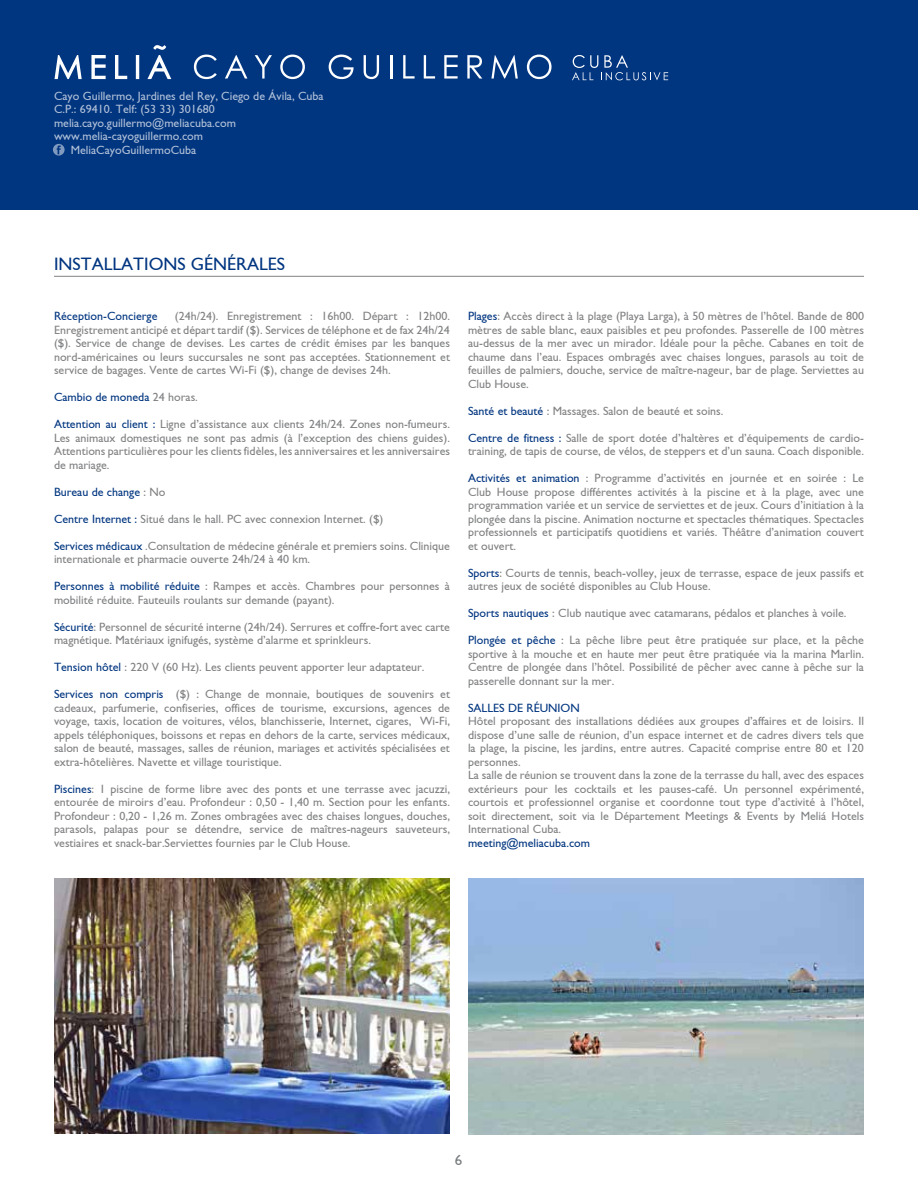
<style>
.page{position:relative;width:918px;height:1188px;background:#fff}
.page>*{position:absolute;margin:0;border:0;box-sizing:border-box;transform-origin:0 0}
.t1{font:18px "Gill Sans";color:#003580}
.t2{font:15px "Gill Sans";color:#767b7d}
.t3{font:12px/13.5px "Gill Sans";color:#808183;text-align:justify}
.t4{font:12px "Gill Sans";color:#fff}
.t5{font:12px "Gill Sans";color:#003580}
.s1{color:#808183}
.s2{color:#003580}
</style>
<div class="page">
<div style="left:0;top:0;width:918px;height:210px;background:#003580"></div>
<svg style="left:194px;top:55px;width:23px;height:24px"></svg>
<svg style="left:225px;top:55px;width:22px;height:24px"></svg>
<svg style="left:255px;top:55px;width:17px;height:24px"></svg>
<svg style="left:280px;top:55px;width:25px;height:24px"></svg>
<svg style="left:329px;top:55px;width:25px;height:24px"></svg>
<svg style="left:364px;top:55px;width:15px;height:24px"></svg>
<hr style="left:390px;top:55px;width:2px;height:24px;background:#fff">
<svg style="left:403px;top:55px;width:12px;height:24px"></svg>
<svg style="left:424px;top:55px;width:11px;height:24px"></svg>
<svg style="left:444px;top:55px;width:14px;height:24px"></svg>
<svg style="left:467px;top:55px;width:15px;height:24px"></svg>
<svg style="left:491px;top:55px;width:27px;height:24px"></svg>
<svg style="left:527px;top:55px;width:25px;height:24px"></svg>
<svg style="left:55px;top:45px;width:116px;height:34px"></svg>
<svg style="left:572px;top:55px;width:96px;height:25px"></svg>
<svg style="left:53px;top:144px;width:12px;height:12px"></svg>
<img style="left:54px;top:878px;width:396px;height:256px">
<img style="left:468px;top:878px;width:396px;height:256px">
<hr style="left:54px;top:276px;width:810px;height:1px;background:#000">
<p class="t4" style="left:54px;top:89px;width:271px">Cayo Guillermo, Jardines del Rey, Ciego de Ávila, Cuba</p>
<p class="t4" style="left:54px;top:102px;width:162px">C.P.: 69410. Telf: (53 33) 301680</p>
<p class="t4" style="left:54px;top:116px;width:183px">melia.cayo.guillermo@meliacuba.com</p>
<p class="t4" style="left:54px;top:129px;width:151px">www.melia-cayoguillermo.com</p>
<p class="t4" style="left:71px;top:143px;width:127px">MeliaCayoGuillermoCuba</p>
<h1 class="t1" style="left:54px;top:254px;width:233px">INSTALLATIONS GÉNÉRALES</h1>
<p class="t3" style="left:54px;top:309px;width:398px;text-indent:121px">(24h/24). Enregistrement : 16h00. Départ : 12h00.<br>Enregistrement anticipé et départ tardif ($). Services de téléphone et de fax 24h/24 ($). Service de change de devises. Les cartes de crédit émises par les banques nord-américaines ou leurs succursales ne sont pas acceptées. Stationnement et service de bagages. Vente de cartes Wi-Fi ($), change de devises 24h.</p>
<p class="t5" style="left:54px;top:390px;width:145px">Cambio de moneda <span class="s1">24 horas.</span></p>
<p class="t3" style="left:54px;top:417px;width:398px"><span class="s2">Attention au client :</span> Ligne d’assistance aux clients 24h/24. Zones non-fumeurs.<br>Les animaux domestiques ne sont pas admis (à l’exception des chiens guides).<br>Attentions particulières pour les clients fidèles, les anniversaires et les anniversaires de mariage.</p>
<p class="t5" style="left:54px;top:485px;width:113px">Bureau de change <span class="s1">: No</span></p>
<p class="t3" style="left:54px;top:512px;width:331px"><span class="s2">Centre Internet :</span> Situé dans le hall. PC avec connexion Internet. ($)</p>
<p class="t3" style="left:54px;top:539px;width:397px"><span class="s2">Services médicaux</span> .Consultation de médecine générale et premiers soins. Clinique internationale et pharmacie ouverte 24h/24 à 40 km.</p>
<p class="t3" style="left:54px;top:579px;width:398px"><span class="s2">Personnes à mobilité réduite</span> : Rampes et accès. Chambres pour personnes à mobilité réduite. Fauteuils roulants sur demande (payant).</p>
<p class="t3" style="left:54px;top:620px;width:398px"><span class="s2">Sécurité</span>: Personnel de sécurité interne (24h/24). Serrures et coffre-fort avec carte magnétique. Matériaux ignifugés, système d’alarme et sprinkleurs.</p>
<p class="t3" style="left:54px;top:660px;width:372px"><span class="s2">Tension hôtel</span> : 220 V (60 Hz). Les clients peuvent apporter leur adaptateur.</p>
<p class="t3" style="left:54px;top:687px;width:398px"><span class="s2">Services non compris</span> ($) : Change de monnaie, boutiques de souvenirs et cadeaux, parfumerie, confiseries, offices de tourisme, excursions, agences de voyage, taxis, location de voitures, vélos, blanchisserie, Internet, cigares, Wi-Fi, appels téléphoniques, boissons et repas en dehors de la carte, services médicaux, salon de beauté, massages, salles de réunion, mariages et activités spécialisées et extra-hôtelières. Navette et village touristique.</p>
<p class="t3" style="left:54px;top:782px;width:398px"><span class="s2">Piscines</span>: 1 piscine de forme libre avec des ponts et une terrasse avec jacuzzi, entourée de miroirs d’eau. Profondeur : 0,50 - 1,40 m. Section pour les enfants.<br>Profondeur : 0,20 - 1,26 m. Zones ombragées avec des chaises longues, douches, parasols, palapas pour se détendre, service de maîtres-nageurs sauveteurs, vestiaires et snack-bar.Serviettes fournies par le Club House.</p>
<p class="t5" style="left:54px;top:309px;width:105px">Réception-Concierge</p>
<p class="t3" style="left:468px;top:309px;width:398px"><span class="s2">Plages</span>: Accès direct à la plage (Playa Larga), à 50 mètres de l’hôtel. Bande de 800 mètres de sable blanc, eaux paisibles et peu profondes. Passerelle de 100 mètres au-dessus de la mer avec un mirador. Idéale pour la pêche. Cabanes en toit de chaume dans l’eau. Espaces ombragés avec chaises longues, parasols au toit de feuilles de palmiers, douche, service de maître-nageur, bar de plage. Serviettes au Club House.</p>
<p class="t3" style="left:468px;top:404px;width:257px"><span class="s2">Santé et beauté</span> : Massages. Salon de beauté et soins.</p>
<p class="t3" style="left:468px;top:431px;width:398px"><span class="s2">Centre de fitness :</span> Salle de sport dotée d’haltères et d’équipements de cardio&shy;training, de tapis de course, de vélos, de steppers et d’un sauna. Coach disponible.</p>
<p class="t3" style="left:468px;top:471px;width:398px"><span class="s2">Activités et animation</span> : Programme d’activités en journée et en soirée : Le Club House propose différentes activités à la piscine et à la plage, avec une programmation variée et un service de serviettes et de jeux. Cours d’initiation à la plongée dans la piscine. Animation nocturne et spectacles thématiques. Spectacles professionnels et participatifs quotidiens et variés. Théâtre d’animation couvert et ouvert.</p>
<p class="t3" style="left:468px;top:566px;width:397px"><span class="s2">Sports</span>: Courts de tennis, beach-volley, jeux de terrasse, espace de jeux passifs et autres jeux de société disponibles au Club House.</p>
<p class="t3" style="left:468px;top:606px;width:380px"><span class="s2">Sports nautiques</span> : Club nautique avec catamarans, pédalos et planches à voile.</p>
<p class="t3" style="left:468px;top:633px;width:398px"><span class="s2">Plongée et pêche</span> : La pêche libre peut être pratiquée sur place, et la pêche sportive à la mouche et en haute mer peut être pratiquée via la marina Marlin.<br>Centre de plongée dans l’hôtel. Possibilité de pêcher avec canne à pêche sur la passerelle donnant sur la mer.</p>
<p class="t5" style="left:468px;top:701px;width:113px">SALLES DE RÉUNION</p>
<p class="t3" style="left:468px;top:714px;width:398px;text-align:left">Hôtel proposant des installations dédiées aux groupes d’affaires et de loisirs. Il dispose d’une salle de réunion, d’un espace internet et de cadres divers tels que la plage, la piscine, les jardins, entre autres. Capacité comprise entre 80 et 120 personnes.<br>La salle de réunion se trouvent dans la zone de la terrasse du hall, avec des espaces extérieurs pour les cocktails et les pauses-café. Un personnel expérimenté, courtois et professionnel organise et coordonne tout type d’activité à l’hôtel, soit directement, soit via le Département Meetings &amp; Events by Meliá Hotels International Cuba.</p>
<p class="t5" style="left:468px;top:836px;width:124px">meeting@meliacuba.com</p>
<p class="t2" style="left:455px;top:1151px;width:9px">6</p>
</div>
